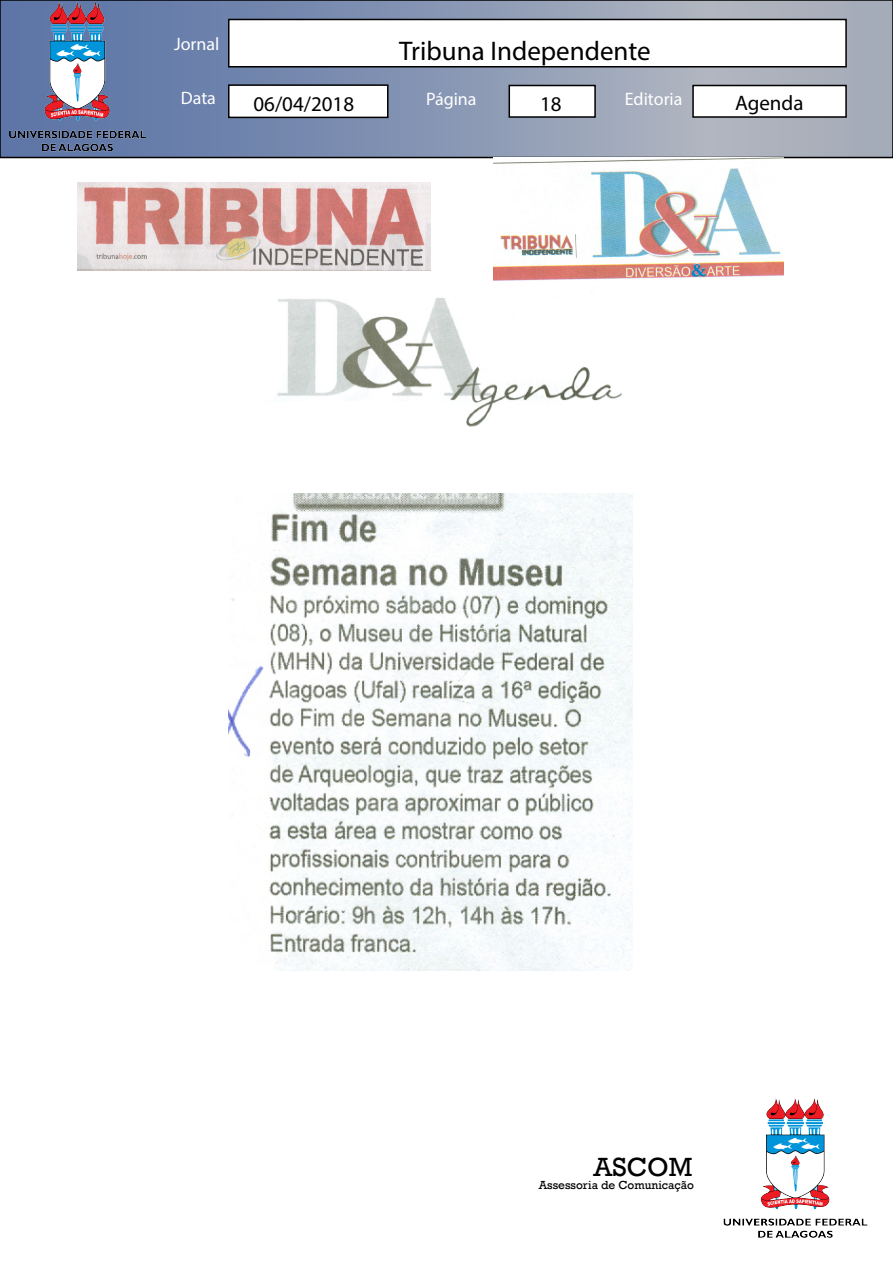
<style>
.page{position:relative;width:893px;height:1263px;background:#fff}
.page>*{position:absolute;margin:0;border:0;box-sizing:border-box;transform-origin:0 0}
.t1{font:27px "Myriad Pro";color:#000}
.t2{font:27px "Rockwell";color:#000}
.t3{font:21px "Myriad Pro";color:#000}
.t4{font:18px "Myriad Pro";color:#fff}
.t5{font:12px "Rockwell";color:#000}
</style>
<div class="page">
<svg style="left:154px;top:3px;width:736px;height:152px;background:#8e9bb4"></svg>
<div style="left:0;top:0;width:893px;height:158px;border:2px solid #000"></div>
<img style="left:0;top:0;width:154px;height:157px">
<div style="left:228px;top:19px;width:619px;height:49px;background:#fff;border:2px solid #000"></div>
<div style="left:228px;top:84px;width:160px;height:34px;background:#fff;border:2px solid #000"></div>
<div style="left:508px;top:85px;width:88px;height:33px;background:#fff;border:2px solid #000"></div>
<div style="left:692px;top:85px;width:155px;height:33px;background:#fff;border:2px solid #000"></div>
<img style="left:723px;top:1098px;width:145px;height:140px">
<img style="left:77px;top:183px;width:353px;height:88px">
<img style="left:494px;top:158px;width:289px;height:122px">
<img style="left:277px;top:298px;width:345px;height:129px">
<img style="left:229px;top:494px;width:403px;height:476px">
<p class="t4" style="left:174px;top:33px;width:47px">Jornal</p>
<h1 class="t1" style="left:399px;top:34px;width:253px">Tribuna Independente</h1>
<p class="t4" style="left:181px;top:86px;width:37px">Data</p>
<p class="t4" style="left:426px;top:88px;width:52px">Página</p>
<p class="t4" style="left:625px;top:88px;width:59px">Editoria</p>
<p class="t3" style="left:254px;top:91px;width:102px">06/04/2018</p>
<p class="t3" style="left:540px;top:91px;width:23px">18</p>
<p class="t3" style="left:735px;top:90px;width:70px">Agenda</p>
<h1 class="t2" style="left:594px;top:1151px;width:100px">ASCOM</h1>
<p class="t5" style="left:539px;top:1178px;width:157px">Assessoria de Comunicação</p>
</div>
